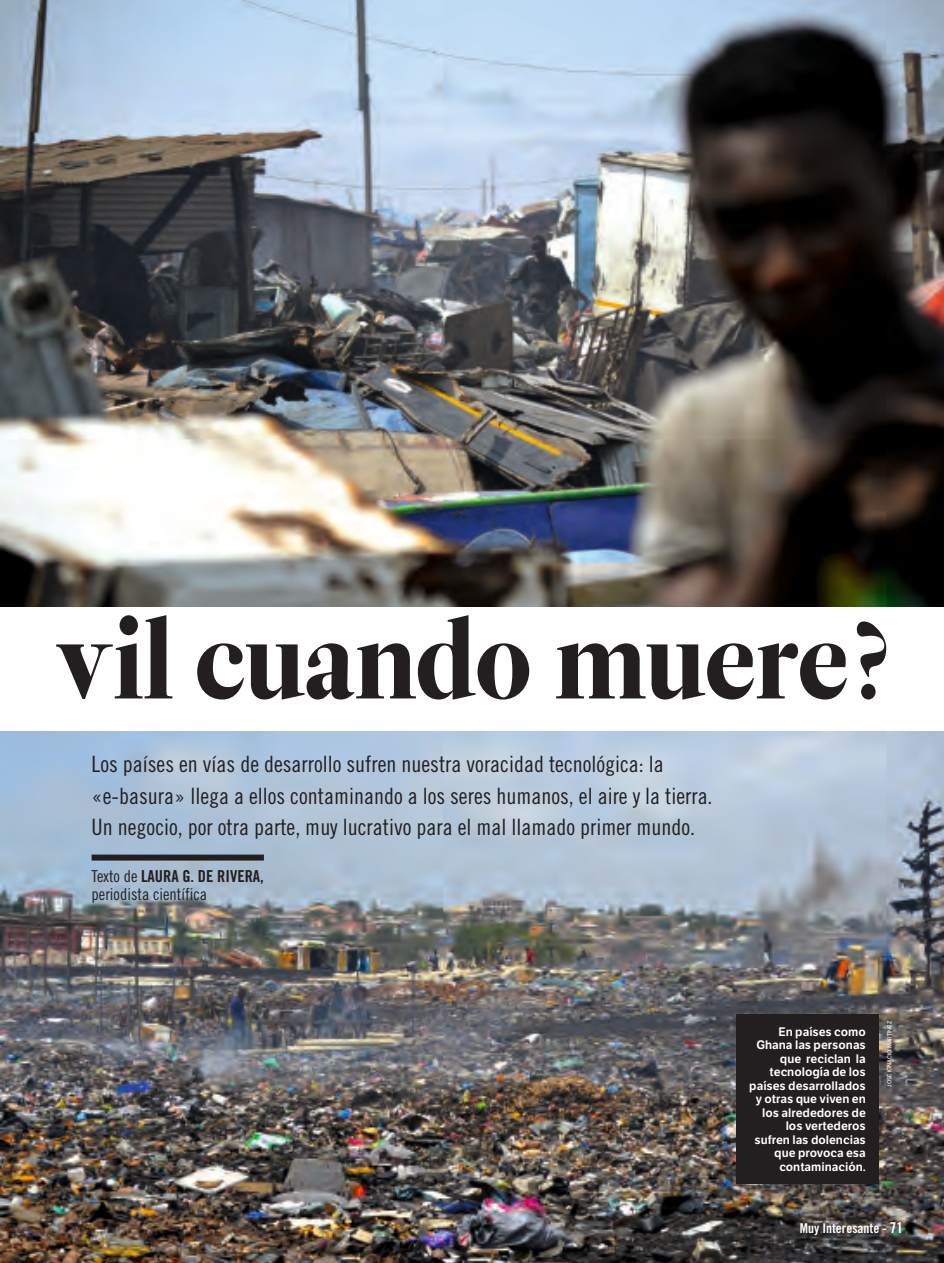
<style>
.page{position:relative;width:944px;height:1263px;background:#fff}
.page>*{position:absolute;margin:0;border:0;box-sizing:border-box;transform-origin:0 0}
.t1{font:108px "Leitura Display";color:#231f20;scale:.92 1}
.ENTRADILLA_2018{font:22.5px "Trade Gothic Cond Eighteen";color:#231f20}
.FIRMA_ARTÍCULO_2018{font:16.5px/18px "Trade Gothic Cond Eighteen";color:#231f20}
.PIE_BLANCO_2018{font:13.5px "Trade Gothic Bold Cond Twenty";color:#fff}
.PIE_BLANCO_2018-2{font:600 12px/13.5px "LFT Etica";color:#fff;text-align:right}
.t2{font:5.7px "LFT Etica";color:#fff}
.s1{font-family:"Trade Gothic Bold Cond Twenty"}
.s2{font-size:15px}
</style>
<div class="page">
<img style="left:1px;top:731px;width:943px;height:532px">
<img style="left:0;top:0;width:944px;height:606px">
<div style="left:92px;top:854px;width:172px;height:6px;background:#231f20"></div>
<div style="left:736px;top:1014px;width:143px;height:169px;background:#231f20"></div>
<h1 class="t1" style="left:56px;top:588px;width:913px">vil cuando muere?</h1>
<p class="ENTRADILLA_2018" style="left:92px;top:751px;width:574px">Los países en vías de desarrollo sufren nuestra voracidad tecnológica: la</p>
<p class="ENTRADILLA_2018" style="left:92px;top:782px;width:622px">«e-basura» llega a ellos contaminando a los seres humanos, el aire y la tierra.</p>
<p class="ENTRADILLA_2018" style="left:92px;top:814px;width:605px">Un negocio, por otra parte, muy lucrativo para el mal llamado primer mundo.</p>
<p class="FIRMA_ARTÍCULO_2018" style="left:92px;top:867px;width:174px">Texto de <span class="s1">LAURA G. DE RIVERA, </span>periodista científica</p>
<p class="PIE_BLANCO_2018-2" style="left:749px;top:1025px;width:118px">En países como<br>Ghana las personas que reciclan la tecnología de los países desarrollados y otras que viven en los alrededores de los vertederos sufren las dolencias que provoca esa contaminación.</p>
<p class="t2" style="left:886px;top:1086px;width:67px;rotate:-90deg">JOSÉ IGNACIO MARTINEZ</p>
<p class="PIE_BLANCO_2018" style="left:800px;top:1220px;width:105px">Muy Interesante - <span class="s2">71</span></p>
</div>
